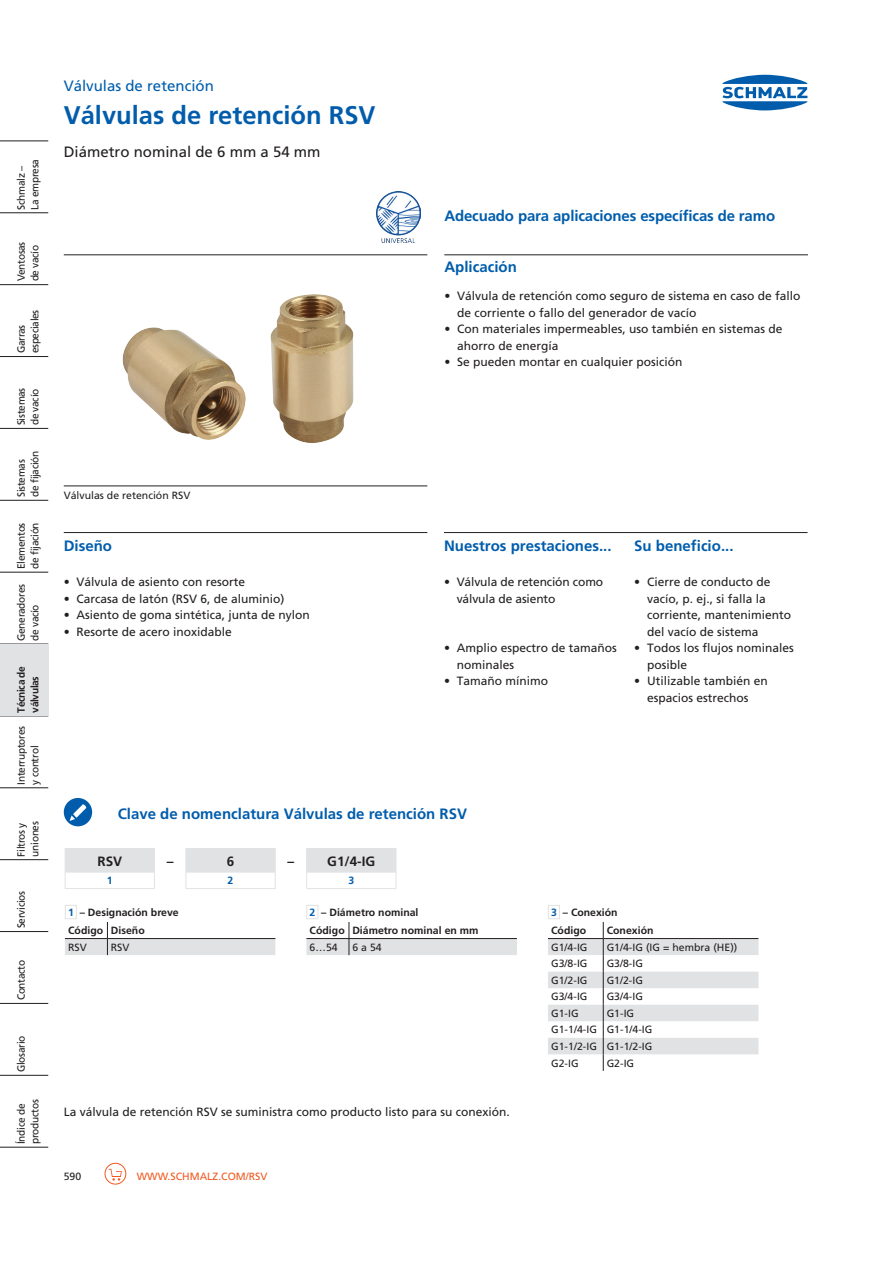
<style>
.page{position:relative;width:893px;height:1263px;background:#fff}
.page>*{position:absolute;margin:0;border:0;box-sizing:border-box;transform-origin:0 0}
.Produkt-Beschreibung{font:700 25.5px "Frutiger LT";color:#015dac}
.Produkt-Beschreibung-2{font:700 15px "Frutiger LT";color:#015dac}
.Produkt-Daten-Headli{font:700 15px "Frutiger LT";color:#015dac}
.Produkt-Beschreibung-3{font:15px "Frutiger LT";color:#231f20}
.Produkt-Beschreibung-4{font:15px "Frutiger LT";color:#015dac}
.t1{font:700 13.5px "Frutiger LT";color:#231f20}
.Produkt-Beschreibung-5{font:12px/16.5px "Frutiger LT";color:#231f20}
.Produkt-Bestellhinwe{font:12px "Frutiger LT";color:#231f20}
.Global-Taben-inaktiv{font:10.5px "Frutiger LT";letter-spacing:-.03em;color:#231f20;scale:.96 1}
.Produkt-Bilduntersch{font:10.5px/16.5px "Frutiger LT";letter-spacing:.005em;color:#231f20}
.Global-Taben-aktiv{font:700 10.5px/18.5px "Frutiger LT";color:#231f20}
.Global-URL{font:10.5px "Frutiger LT";color:#f15921}
.Global-Taben-aktiv-2{font:700 10.5px "Frutiger LT";letter-spacing:-.03em;color:#231f20;scale:.96 1}
.t2{font:700 10.5px "Frutiger LT";color:#015dac}
.Global-Pagina-L{font:10.5px "Frutiger LT";color:#231f20}
.s1{color:#015dac}
</style>
<div class="page">
<svg style="left:722px;top:75px;width:85px;height:35px"></svg>
<hr style="left:0;top:141px;width:48px;height:1px;background:#231f20">
<hr style="left:0;top:212px;width:48px;height:1px;background:#231f20">
<hr style="left:0;top:284px;width:48px;height:1px;background:#231f20">
<hr style="left:0;top:356px;width:48px;height:1px;background:#231f20">
<hr style="left:0;top:428px;width:48px;height:1px;background:#231f20">
<hr style="left:0;top:500px;width:48px;height:1px;background:#231f20">
<hr style="left:0;top:572px;width:48px;height:1px;background:#231f20">
<hr style="left:0;top:716px;width:48px;height:1px;background:#231f20">
<hr style="left:0;top:787px;width:48px;height:1px;background:#231f20">
<hr style="left:0;top:859px;width:48px;height:1px;background:#231f20">
<hr style="left:0;top:931px;width:48px;height:1px;background:#231f20">
<hr style="left:0;top:1003px;width:48px;height:1px;background:#231f20">
<hr style="left:0;top:1075px;width:48px;height:1px;background:#231f20">
<hr style="left:0;top:1147px;width:48px;height:1px;background:#231f20">
<div style="left:0;top:644px;width:48px;height:72px;background:#e1e2e4"></div>
<img style="left:377px;top:191px;width:44px;height:52px">
<hr style="left:64px;top:255px;width:363px;height:1px;background:#231f20">
<hr style="left:64px;top:486px;width:363px;height:1px;background:#231f20">
<hr style="left:444px;top:255px;width:364px;height:1px;background:#231f20">
<img style="left:122px;top:294px;width:232px;height:149px">
<hr style="left:64px;top:532px;width:363px;height:1px;background:#231f20">
<hr style="left:444px;top:532px;width:364px;height:1px;background:#231f20">
<div style="left:64px;top:798px;width:28px;height:28px;background:#015dac;border-radius:50%"></div>
<svg style="left:70px;top:804px;width:17px;height:17px"></svg>
<hr style="left:65px;top:888px;width:90px;height:1px;background:#e1e2e4">
<hr style="left:186px;top:888px;width:90px;height:1px;background:#e1e2e4">
<hr style="left:306px;top:888px;width:90px;height:1px;background:#e1e2e4">
<svg style="left:65px;top:848px;width:332px;height:40px"></svg>
<svg style="left:65px;top:922px;width:210px;height:33px"></svg>
<div style="left:65px;top:905px;width:12px;height:14px;border:1px solid #e1e2e4"></div>
<svg style="left:306px;top:922px;width:211px;height:33px"></svg>
<div style="left:306px;top:905px;width:12px;height:14px;border:1px solid #e1e2e4"></div>
<svg style="left:548px;top:922px;width:210px;height:149px"></svg>
<div style="left:548px;top:905px;width:12px;height:14px;border:1px solid #e1e2e4"></div>
<svg style="left:109px;top:1169px;width:13px;height:11px"></svg>
<div style="left:105px;top:1163px;width:21px;height:21px;border:1px solid #f15921;border-radius:50%"></div>
<p class="Global-Taben-inaktiv" style="left:15px;top:210px;width:47px;rotate:-90deg">Schmalz –</p>
<p class="Global-Taben-inaktiv" style="left:29px;top:210px;width:54px;rotate:-90deg">La empresa</p>
<p class="Global-Taben-inaktiv" style="left:15px;top:281px;width:43px;rotate:-90deg">Ventosas</p>
<p class="Global-Taben-inaktiv" style="left:29px;top:281px;width:40px;rotate:-90deg">de vacío</p>
<p class="Global-Taben-inaktiv" style="left:29px;top:353px;width:47px;rotate:-90deg">especiales</p>
<p class="Global-Taben-inaktiv" style="left:15px;top:353px;width:31px;rotate:-90deg">Garras</p>
<p class="Global-Taben-inaktiv" style="left:15px;top:425px;width:41px;rotate:-90deg">Sistemas</p>
<p class="Global-Taben-inaktiv" style="left:29px;top:425px;width:40px;rotate:-90deg">de vacío</p>
<p class="Global-Taben-inaktiv" style="left:15px;top:497px;width:41px;rotate:-90deg">Sistemas</p>
<p class="Global-Taben-inaktiv" style="left:29px;top:497px;width:50px;rotate:-90deg">de fijación</p>
<p class="Global-Taben-inaktiv" style="left:15px;top:569px;width:50px;rotate:-90deg">Elementos</p>
<p class="Global-Taben-inaktiv" style="left:29px;top:569px;width:50px;rotate:-90deg">de fijación</p>
<p class="Global-Taben-inaktiv" style="left:15px;top:641px;width:61px;rotate:-90deg">Generadores</p>
<p class="Global-Taben-inaktiv" style="left:29px;top:641px;width:40px;rotate:-90deg">de vacío</p>
<p class="Global-Taben-aktiv-2" style="left:15px;top:713px;width:50px;rotate:-90deg">Técnica de</p>
<p class="Global-Taben-aktiv-2" style="left:29px;top:713px;width:40px;rotate:-90deg">válvulas</p>
<p class="Global-Taben-inaktiv" style="left:15px;top:785px;width:62px;rotate:-90deg">Interruptores</p>
<p class="Global-Taben-inaktiv" style="left:29px;top:785px;width:42px;rotate:-90deg">y control</p>
<p class="Global-Taben-inaktiv" style="left:15px;top:856px;width:37px;rotate:-90deg">Filtros y</p>
<p class="Global-Taben-inaktiv" style="left:29px;top:856px;width:38px;rotate:-90deg">uniones</p>
<p class="Global-Taben-inaktiv" style="left:15px;top:928px;width:40px;rotate:-90deg">Servicios</p>
<p class="Global-Taben-inaktiv" style="left:15px;top:1000px;width:44px;rotate:-90deg">Contacto</p>
<p class="Global-Taben-inaktiv" style="left:15px;top:1072px;width:40px;rotate:-90deg">Glosario</p>
<p class="Global-Taben-inaktiv" style="left:15px;top:1144px;width:43px;rotate:-90deg">Índice de</p>
<p class="Global-Taben-inaktiv" style="left:29px;top:1144px;width:48px;rotate:-90deg">productos</p>
<p class="Produkt-Beschreibung-4" style="left:64px;top:77px;width:152px">Válvulas de retención</p>
<p class="Produkt-Beschreibung" style="left:64px;top:100px;width:313px">Válvulas de retención RSV</p>
<p class="Produkt-Beschreibung-3" style="left:64px;top:143px;width:258px">Diámetro nominal de 6 mm a 54 mm</p>
<p class="Produkt-Bilduntersch" style="left:64px;top:487px;width:128px">Válvulas de retención RSV</p>
<p class="Produkt-Beschreibung-2" style="left:64px;top:537px;width:50px">Diseño</p>
<p class="Produkt-Beschreibung-5" style="left:64px;top:574px;width:183px">• Válvula de asiento con resorte</p>
<p class="Produkt-Beschreibung-5" style="left:64px;top:590px;width:222px">• Carcasa de latón (RSV 6, de aluminio)</p>
<p class="Produkt-Beschreibung-5" style="left:64px;top:607px;width:248px">• Asiento de goma sintética, junta de nylon</p>
<p class="Produkt-Beschreibung-5" style="left:64px;top:623px;width:170px">• Resorte de acero inoxidable</p>
<p class="Produkt-Beschreibung-2" style="left:444px;top:207px;width:332px">Adecuado para aplicaciones específicas de ramo</p>
<p class="Produkt-Beschreibung-2" style="left:444px;top:258px;width:74px">Aplicación</p>
<p class="Produkt-Beschreibung-5" style="left:457px;top:288px;width:345px;text-indent:-13px">• Válvula de retención como seguro de sistema en caso de fallo de corriente o fallo del generador de vacío</p>
<p class="Produkt-Beschreibung-5" style="left:457px;top:321px;width:327px;text-indent:-13px">• Con materiales impermeables, uso también en sistemas de ahorro de energía</p>
<p class="Produkt-Beschreibung-5" style="left:444px;top:354px;width:240px">• Se pueden montar en cualquier posición</p>
<p class="Produkt-Beschreibung-2" style="left:444px;top:537px;width:169px">Nuestros prestaciones...</p>
<p class="Produkt-Beschreibung-2" style="left:634px;top:537px;width:101px">Su beneficio...</p>
<p class="Produkt-Beschreibung-5" style="left:457px;top:574px;width:148px;text-indent:-13px">• Válvula de retención como válvula de asiento</p>
<p class="Produkt-Beschreibung-5" style="left:647px;top:574px;width:146px;text-indent:-13px">• Cierre de conducto de vacío, p. ej., si falla la corriente, mantenimiento del vacío de sistema</p>
<p class="Produkt-Beschreibung-5" style="left:457px;top:640px;width:162px;text-indent:-13px">• Amplio espectro de tamaños nominales</p>
<p class="Produkt-Beschreibung-5" style="left:647px;top:640px;width:148px;text-indent:-13px">• Todos los flujos nominales posible</p>
<p class="Produkt-Beschreibung-5" style="left:444px;top:673px;width:106px">• Tamaño mínimo</p>
<p class="Produkt-Beschreibung-5" style="left:634px;top:673px;width:135px;text-align:center">• Utilizable también en espacios estrechos</p>
<p class="Produkt-Daten-Headli" style="left:118px;top:805px;width:351px">Clave de nomenclatura Válvulas de retención RSV</p>
<p class="t1" style="left:97px;top:853px;width:26px">RSV</p>
<p class="t1" style="left:167px;top:853px;width:8px">–</p>
<p class="t1" style="left:227px;top:853px;width:9px">6</p>
<p class="t1" style="left:288px;top:853px;width:8px">–</p>
<p class="t1" style="left:327px;top:853px;width:50px">G1/4-IG</p>
<p class="t2" style="left:107px;top:874px;width:7px">1</p>
<p class="t2" style="left:228px;top:874px;width:7px">2</p>
<p class="t2" style="left:348px;top:874px;width:7px">3</p>
<p class="Global-Taben-aktiv" style="left:68px;top:903px;width:112px"><span class="s1">1</span> – Designación breve<br>Código Diseño</p>
<p class="Produkt-Bilduntersch" style="left:68px;top:939px;width:20px">RSV</p>
<p class="Produkt-Bilduntersch" style="left:111px;top:939px;width:20px">RSV</p>
<p class="Global-Taben-aktiv" style="left:310px;top:903px;width:170px"><span class="s1">2</span> – Diámetro nominal<br>Código Diámetro nominal en mm</p>
<p class="Produkt-Bilduntersch" style="left:310px;top:939px;width:30px">6…54</p>
<p class="Produkt-Bilduntersch" style="left:352px;top:939px;width:31px">6 a 54</p>
<p class="Produkt-Bestellhinwe" style="left:64px;top:1104px;width:448px">La válvula de retención RSV se suministra como producto listo para su conexión.</p>
<p class="Global-Pagina-L" style="left:64px;top:1170px;width:19px">590</p>
<p class="Global-URL" style="left:137px;top:1170px;width:132px">WWW.SCHMALZ.COM/RSV</p>
<p class="Global-Taben-aktiv" style="left:551px;top:903px;width:68px"><span class="s1">3</span> – Conexión<br>Código</p>
<p class="Global-Taben-aktiv" style="left:607px;top:921px;width:48px">Conexión</p>
<p class="Produkt-Bilduntersch" style="left:551px;top:939px;width:38px">G1/4-IG</p>
<p class="Produkt-Bilduntersch" style="left:607px;top:939px;width:132px">G1/4-IG (IG = hembra (HE))</p>
<p class="Produkt-Bilduntersch" style="left:551px;top:955px;width:38px">G3/8-IG</p>
<p class="Produkt-Bilduntersch" style="left:607px;top:955px;width:38px">G3/8-IG</p>
<p class="Produkt-Bilduntersch" style="left:551px;top:972px;width:38px">G1/2-IG</p>
<p class="Produkt-Bilduntersch" style="left:607px;top:972px;width:38px">G1/2-IG</p>
<p class="Produkt-Bilduntersch" style="left:551px;top:988px;width:38px">G3/4-IG</p>
<p class="Produkt-Bilduntersch" style="left:607px;top:988px;width:38px">G3/4-IG</p>
<p class="Produkt-Bilduntersch" style="left:551px;top:1005px;width:29px">G1-IG</p>
<p class="Produkt-Bilduntersch" style="left:551px;top:1005px;width:103px;text-indent:56px">G1-IG<br>G1-1/4-IG G1-1/4-IG<br>G1-1/2-IG G1-1/2-IG<br>G2-IG</p>
<p class="Produkt-Bilduntersch" style="left:607px;top:1055px;width:29px">G2-IG</p>
</div>
